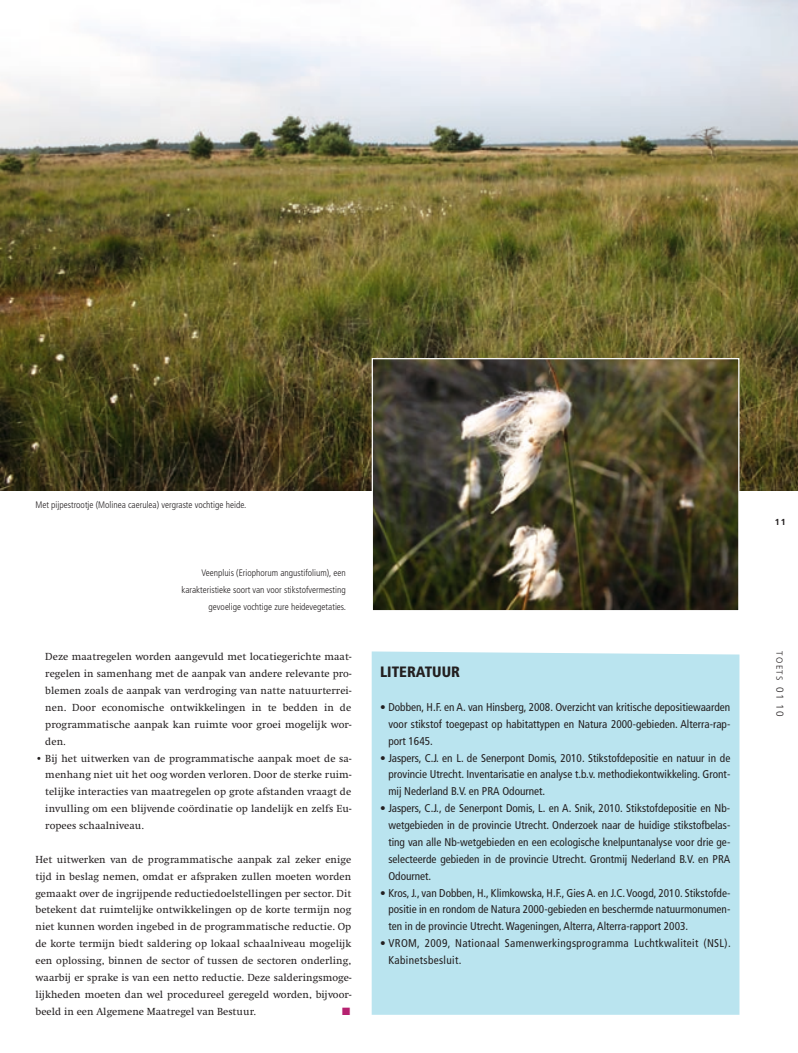
<style>
.page{position:relative;width:798px;height:1053px;background:#fff}
.page>*{position:absolute;margin:0;border:0;box-sizing:border-box;transform-origin:0 0}
._12_kaderkop{font:900 condensed 15px "Frutiger";color:#231f20}
._13_kadertekst{font:condensed 11.25px/16.9px "Frutiger";color:#231f20;text-align:justify}
._13_kadertekst-2{font:condensed 11.25px/16.9px "Frutiger";letter-spacing:.03em;color:#231f20}
._06_broodtekst{font:10.62px/16.9px "Swift";letter-spacing:.005em;color:#231f20;text-align:justify}
._06_broodtekst-2{font:10.62px "Zapf Dingbats ITC";color:#b62270}
._06_bijschrift{font:300 condensed 9.38px/16.9px "Frutiger";color:#231f20;text-align:right}
.t1{font:300 8.75px "Frutiger";letter-spacing:.14em;color:#231f20}
.t2{font:700 8.75px "Frutiger";color:#231f20}
.s1{font-size:10px}
</style>
<div class="page">
<img style="left:0;top:0;width:797px;height:490px">
<img style="left:373px;top:360px;width:364px;height:249px">
<div style="left:371px;top:358px;width:368px;height:253px;border:1px solid #fff"></div>
<div style="left:371px;top:651px;width:368px;height:363px;background:#bae4ef"></div>
<p class="_06_bijschrift" style="left:35px;top:496px;width:212px">Met pijpestrootje (Molinea caerulea) vergraste vochtige heide.</p>
<p class="_06_bijschrift" style="left:181px;top:564px;width:166px">Veenpluis (Eriophorum angustifolium), een karakteristieke soort van voor stikstofvermesting gevoelige vochtige zure heidevegetaties.</p>
<p class="_06_broodtekst" style="left:45px;top:648px;width:307px">Deze maatregelen worden aangevuld met locatiegerichte maat&shy;regelen in samenhang met de aanpak van andere relevante pro&shy;blemen zoals de aanpak van verdroging van natte natuurterrei&shy;nen. Door economische ontwikkelingen in te bedden in de programmatische aanpak kan ruimte voor groei mogelijk wor&shy;den.</p>
<p class="_06_broodtekst" style="left:45px;top:749px;width:307px;text-indent:-10px">• Bij het uitwerken van de programmatische aanpak moet de sa&shy;menhang niet uit het oog worden verloren. Door de sterke ruim&shy;telijke interacties van maatregelen op grote afstanden vraagt de invulling om een blijvende coördinatie op landelijk en zelfs Eu&shy;ropees schaalniveau.</p>
<p class="_06_broodtekst" style="left:35px;top:851px;width:317px">Het uitwerken van de programmatische aanpak zal zeker enige tijd in beslag nemen, omdat er afspraken zullen moeten worden gemaakt over de ingrijpende reductiedoelstellingen per sector. Dit betekent dat ruimtelijke ontwikkelingen op de korte termijn nog niet kunnen worden ingebed in de programmatische reductie. Op de korte termijn biedt saldering op lokaal schaalniveau mogelijk een oplossing, binnen de sector of tussen de sectoren onderling, waarbij er sprake is van een netto reductie. Deze salderingsmoge&shy;lijkheden moeten dan wel procedureel geregeld worden, bijvoor&shy;beeld in een Algemene Maatregel van Bestuur.</p>
<p class="_06_broodtekst-2" style="left:342px;top:1006px;width:10px">■</p>
<p class="_12_kaderkop" style="left:380px;top:662px;width:46px">LITERATUU</p>
<p class="_12_kaderkop" style="left:451px;top:662px;width:10px">R</p>
<p class="_13_kadertekst" style="left:388px;top:698px;width:343px;text-indent:-8px">• Dobben, H.F. en A. van Hinsberg, 2008. Overzicht van kritische depositiewaarden voor stikstof toegepast op habitattypen en Natura 2000-gebieden. Alterra-rap&shy;port 1645.</p>
<p class="_13_kadertekst" style="left:388px;top:749px;width:343px;text-indent:-8px">• Jaspers, C.J. en L. de Senerpont Domis, 2010. Stikstofdepositie en natuur in de provincie Utrecht. Inventarisatie en analyse t.b.v. methodiekontwikkeling. Gront&shy;mij Nederland B.V. en PRA Odournet.</p>
<p class="_13_kadertekst" style="left:388px;top:799px;width:343px;text-indent:-8px">• Jaspers, C.J., de Senerpont Domis, L. en A. Snik, 2010. Stikstofdepositie en Nb&shy;wetgebieden in de provincie Utrecht. Onderzoek naar de huidige stikstofbelas&shy;ting van alle Nb-wetgebieden en een ecologische knelpuntanalyse voor drie ge&shy;selecteerde gebieden in de provincie Utrecht. Grontmij Nederland B.V. en PRA Odournet.</p>
<p class="_13_kadertekst" style="left:388px;top:884px;width:343px;text-indent:-8px">• Kros, J., van Dobben, H., Klimkowska, H.F., Gies A. en J.C. Voogd, 2010. Stikstofde&shy;positie in en rondom de Natura 2000-gebieden en beschermde natuurmonumen&shy;ten in de provincie Utrecht. Wageningen, Alterra, Alterra-rapport 2003.</p>
<p class="_13_kadertekst-2" style="left:388px;top:934px;width:343px;text-indent:-8px">• VROM, 2009, Nationaal Samenwerkingsprogramma Luchtkwaliteit (NSL).<br>Kabinetsbesluit.</p>
<p class="t2" style="left:774px;top:517px;width:12px">11</p>
<p class="t1" style="left:784px;top:651px;width:67px;rotate:90deg">TOETS <span class="s1">01 10</span></p>
</div>
